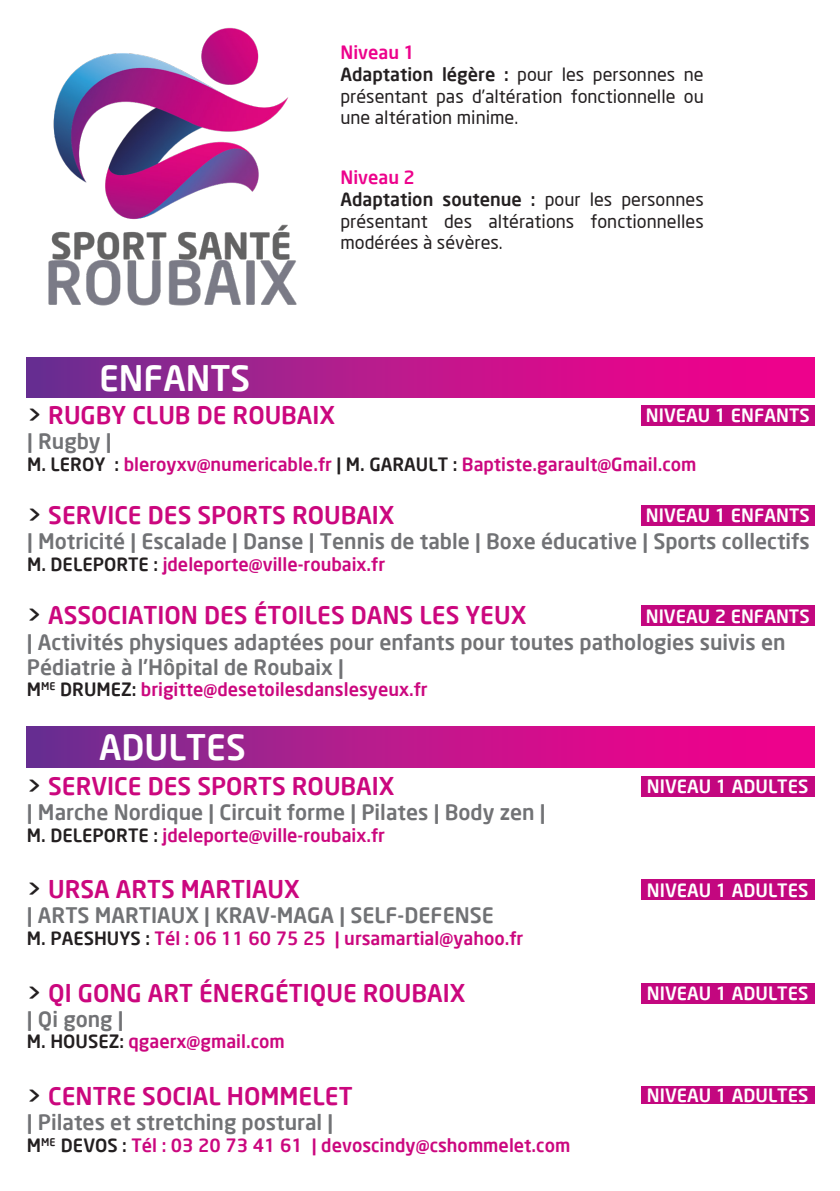
<style>
.page{position:relative;width:840px;height:1191px;background:#fff}
.page>*{position:absolute;margin:0;border:0;box-sizing:border-box;transform-origin:0 0}
.t1{font:500 34.6px "Neo Sans";color:#fff}
.t2{font:500 24px "Neo Sans";color:#cb077e}
.t3{font:500 21px/25.2px "Neo Sans";color:#717275}
.t4{font:500 18px "Neo Sans";color:#cb077e}
.t5{font:18px/21.6px "Neo Sans";color:#231f20;text-align:justify}
.t6{font:500 18px "Neo Sans";color:#fff}
.t7{font:500 18px "Neo Sans";color:#ed028c}
.s1{font-weight:500}
.s2{color:#231f20}
</style>
<div class="page">
<img style="left:48px;top:27px;width:249px;height:279px">
<div style="left:640px;top:505px;width:174px;height:21px;background:#c3077f"></div>
<div style="left:640px;top:405px;width:174px;height:20px;background:#c3077f"></div>
<svg style="left:27px;top:357px;width:787px;height:41px;background:#b8168d"></svg>
<div style="left:640px;top:605px;width:174px;height:21px;background:#c3077f"></div>
<svg style="left:27px;top:726px;width:787px;height:41px;background:#b8168d"></svg>
<div style="left:640px;top:776px;width:174px;height:20px;background:#c3077f"></div>
<div style="left:640px;top:879px;width:174px;height:21px;background:#c3077f"></div>
<div style="left:640px;top:1086px;width:174px;height:18px;background:#c3077f"></div>
<div style="left:640px;top:983px;width:174px;height:20px;background:#c3077f"></div>
<p class="t7" style="left:340px;top:41px;width:76px">Niveau 1</p>
<p class="t5" style="left:340px;top:63px;width:364px"><span class="s1">Adaptation légère :</span> pour les personnes ne présentant pas d’altération fonctionnelle ou une altération minime.</p>
<p class="t1" style="left:99px;top:356px;width:153px">ENFANTS</p>
<p class="t7" style="left:340px;top:166px;width:76px">Niveau 2</p>
<p class="t5" style="left:340px;top:188px;width:364px"><span class="s1">Adaptation soutenue :</span> pour les personnes présentant des altérations fonctionnelles modérées à sévères.</p>
<p class="t2" style="left:27px;top:399px;width:309px"><span class="s2">&gt;</span> RUGBY CLUB DE ROUBAIX</p>
<p class="t3" style="left:27px;top:428px;width:86px">| Rugby |</p>
<p class="t4" style="left:27px;top:452px;width:670px"><span class="s2">M. LEROY :</span> bleroyxv@numericable.fr <span class="s2">| M. GARAULT :</span> Baptiste.garault@Gmail.com</p>
<p class="t6" style="left:645px;top:404px;width:165px">NIVEAU 1 ENFANTS</p>
<p class="t2" style="left:27px;top:500px;width:369px"><span class="s2">&gt;</span> SERVICE DES SPORTS ROUBAIX</p>
<p class="t3" style="left:27px;top:528px;width:783px">| Motricité | Escalade | Danse | Tennis de table | Boxe éducative | Sports collectifs</p>
<p class="t4" style="left:27px;top:553px;width:359px"><span class="s2">M. DELEPORTE :</span> jdeleporte@ville-roubaix.fr</p>
<p class="t6" style="left:645px;top:504px;width:165px">NIVEAU 1 ENFANTS</p>
<p class="t2" style="left:27px;top:600px;width:500px"><span class="s2">&gt;</span> ASSOCIATION DES ÉTOILES DANS LES YEUX</p>
<p class="t3" style="left:27px;top:628px;width:759px">| Activités physiques adaptées pour enfants pour toutes pathologies suivis en<br>Pédiatrie à l’Hôpital de Roubaix |</p>
<p class="t4" style="left:27px;top:678px;width:402px"><span class="s2">M</span><sup>ME</sup> <span class="s2">DRUMEZ:</span> brigitte@desetoilesdanslesyeux.fr</p>
<p class="t6" style="left:645px;top:605px;width:165px">NIVEAU 2 ENFANTS</p>
<p class="t1" style="left:99px;top:725px;width:148px">ADULTES</p>
<p class="t2" style="left:27px;top:771px;width:369px"><span class="s2">&gt;</span> SERVICE DES SPORTS ROUBAIX</p>
<p class="t3" style="left:27px;top:799px;width:520px">| Marche Nordique | Circuit forme | Pilates | Body zen |</p>
<p class="t4" style="left:27px;top:823px;width:359px"><span class="s2">M. DELEPORTE :</span> jdeleporte@ville-roubaix.fr</p>
<p class="t2" style="left:27px;top:874px;width:274px"><span class="s2">&gt;</span> URSA ARTS MARTIAUX</p>
<p class="t3" style="left:27px;top:902px;width:468px">| ARTS MARTIAUX | KRAV-MAGA | SELF-DEFENSE</p>
<p class="t4" style="left:27px;top:927px;width:497px"><span class="s2">M. PAESHUYS :</span> Tél : 06 11 60 75 25 | ursamartial@yahoo.fr</p>
<p class="t2" style="left:27px;top:977px;width:439px"><span class="s2">&gt;</span> QI GONG ART ÉNERGÉTIQUE ROUBAIX</p>
<p class="t3" style="left:27px;top:1006px;width:98px">| Qi gong |</p>
<p class="t4" style="left:27px;top:1030px;width:259px"><span class="s2">M. HOUSEZ:</span> qgaerx@gmail.com</p>
<p class="t2" style="left:27px;top:1080px;width:327px"><span class="s2">&gt;</span> CENTRE SOCIAL HOMMELET</p>
<p class="t3" style="left:27px;top:1109px;width:308px">| Pilates et stretching postural |</p>
<p class="t4" style="left:27px;top:1133px;width:544px"><span class="s2">M</span><sup>ME</sup> <span class="s2">DEVOS :</span> Tél : 03 20 73 41 61 | devoscindy@cshommelet.com</p>
<p class="t6" style="left:646px;top:775px;width:163px">NIVEAU 1 ADULTES</p>
<p class="t6" style="left:646px;top:878px;width:163px">NIVEAU 1 ADULTES</p>
<p class="t6" style="left:646px;top:982px;width:163px">NIVEAU 1 ADULTES</p>
<p class="t6" style="left:646px;top:1084px;width:163px">NIVEAU 1 ADULTES</p>
</div>
